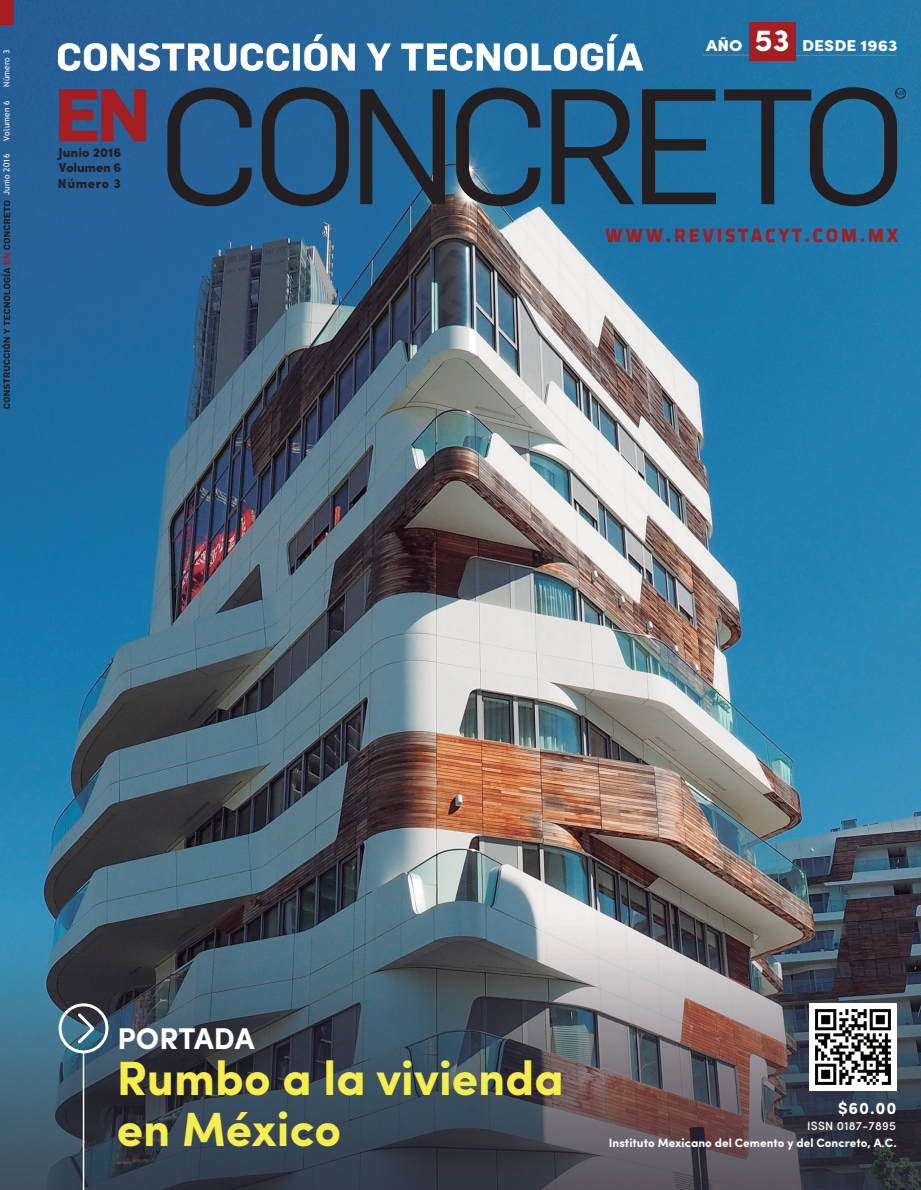
<style>
.page{position:relative;width:921px;height:1190px;background:#fff}
.page>*{position:absolute;margin:0;border:0;box-sizing:border-box;transform-origin:0 0}
.t1{font:700 48.15px/51px "Sofia Pro";color:#f7ee4d}
.t2{font:700 30px "Sofia Pro";color:#fff}
.t3{font:700 18px "Titillium Text 22 L";letter-spacing:.2em;color:#a51e21}
.t4{font:700 16.65px "Sofia Pro";color:#fff}
.t5{font:900 15.75px "Sofia Pro";color:#fff;scale:1.1 1}
.t6{font:900 13.05px "Sofia Pro";letter-spacing:.01em;color:#231f20}
.t7{font:900 13.05px "Sofia Pro";letter-spacing:-.01em;color:#231f20}
.t8{font:700 12px/16.4px "Sofia Pro";color:#fff;text-align:right}
.t9{font:8.25px "Trebuchet MS";letter-spacing:.02em;color:#fff}
.s1{font-weight:700;font-size:30.9px}
.s2{font-weight:500}
</style>
<div class="page">
<img style="left:0;top:0;width:921px;height:1189px">
<div style="left:895px;top:88px;width:10px;height:10px;border:1px solid #231f20;border-radius:50%"></div>
<svg style="left:897px;top:91px;width:7px;height:4px"></svg>
<svg style="left:59px;top:1003px;width:49px;height:50px"></svg>
<hr style="left:83px;top:1051px;width:1px;height:138px;background:#fff">
<svg style="left:167px;top:87px;width:730px;height:119px;background:#225477"></svg>
<svg style="left:605px;top:229px;width:64px;height:13px"></svg>
<svg style="left:675px;top:228px;width:180px;height:14px;background:#435c81"></svg>
<svg style="left:869px;top:228px;width:28px;height:14px"></svg>
<svg style="left:59px;top:89px;width:87px;height:52px;background:#7e3144"></svg>
<svg style="left:58px;top:34px;width:585px;height:37px"></svg>
<img style="left:809px;top:1003px;width:87px;height:87px">
<div style="left:749px;top:23px;width:47px;height:38px;background:#a51e21"></div>
<hr style="left:703px;top:55px;width:46px;height:1px;background:#7d878f">
<hr style="left:796px;top:55px;width:100px;height:1px;background:#7d878f">
<div style="left:0;top:0;width:14px;height:24px;background:#a51e21"></div>
<svg style="left:1px;top:200px;width:9px;height:208px;background:#264b6e"></svg>
<svg style="left:917px;top:1187px;width:4px;height:3px"></svg>
<p class="t9" style="left:2px;top:87px;width:38px;rotate:-90deg">Número 3</p>
<p class="t9" style="left:2px;top:141px;width:42px;rotate:-90deg">Volumen 6</p>
<p class="t9" style="left:2px;top:195px;width:43px;rotate:-90deg">Junio 2016</p>
<p class="t6" style="left:58px;top:142px;width:64px">Junio 2016</p>
<p class="t6" style="left:58px;top:173px;width:64px">Número 3</p>
<p class="t7" style="left:59px;top:157px;width:64px">Volumen 6</p>
<p class="t5" style="left:706px;top:33px;width:175px">AÑO <span class="s1">53</span> DESDE 1963</p>
<p class="t3" style="left:605px;top:221px;width:294px">WWW.REVISTACYT.COM.MX</p>
<p class="t2" style="left:118px;top:1015px;width:138px">PORTADA</p>
<p class="t1" style="left:117px;top:1049px;width:448px">Rumbo a la vivienda en México</p>
<p class="t4" style="left:838px;top:1095px;width:60px">$60.00</p>
<p class="t8" style="left:609px;top:1117px;width:289px"><span class="s2">ISSN 0187-7895<br></span>Instituto Mexicano del Cemento y del Concreto, A.C.</p>
</div>
